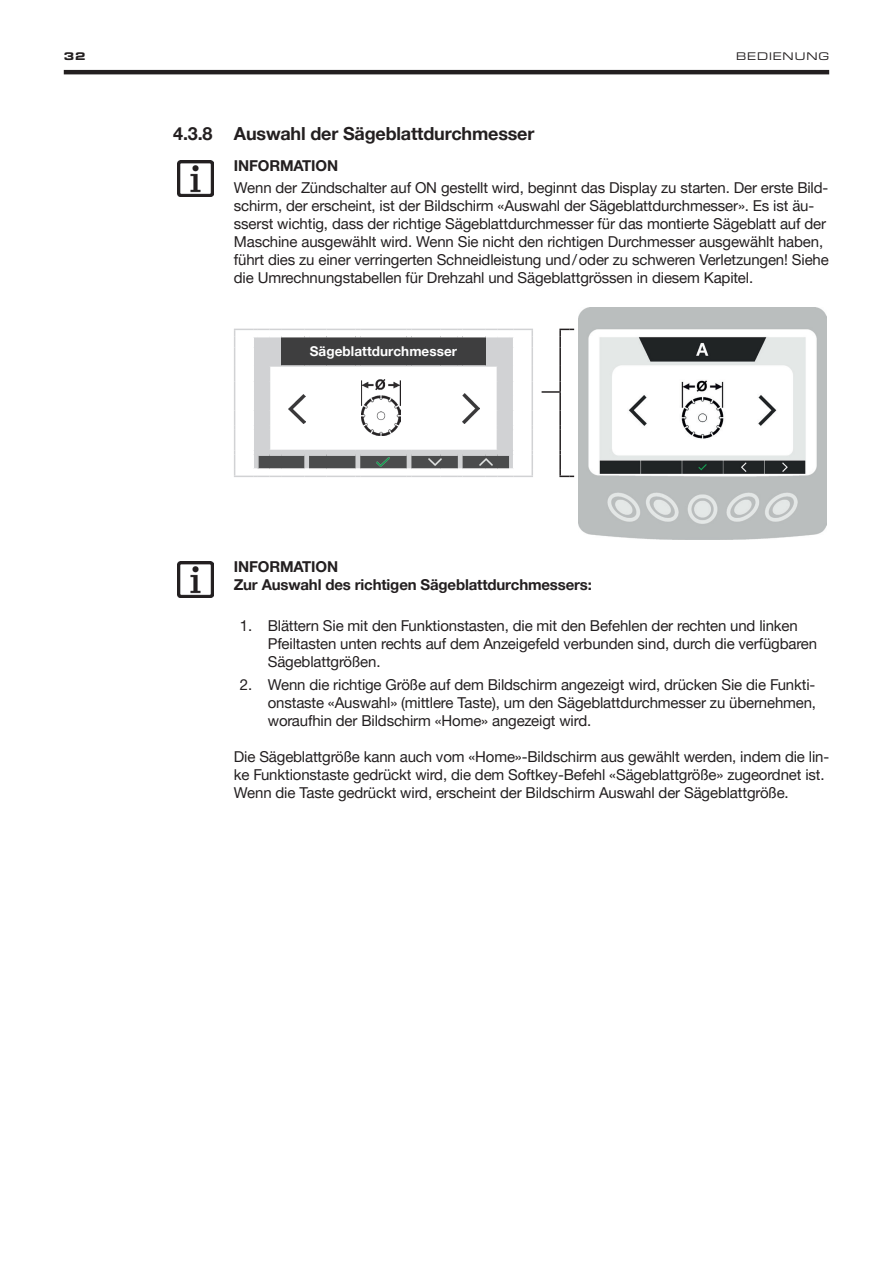
<style>
.page{position:relative;width:893px;height:1263px;background:#fff}
.page>*{position:absolute;margin:0;border:0;box-sizing:border-box;transform-origin:0 0}
.t1{font:700 18px "Helvetica Neue LTW1 G";letter-spacing:-.01em;color:#231f20}
.t2{font:15px/18px "Helvetica Neue LTW1 G";letter-spacing:-.01em;color:#231f20}
.t3{font:700 15px/18px "Helvetica Neue LTW1 G";letter-spacing:-.01em;color:#231f20}
.t4{font:700 13.5px "Helvetica Neue LTW1 G";letter-spacing:.005em;color:#fff}
.t5{font:expanded 11.25px "Eurostile Next W1 G";letter-spacing:.08em;color:#231f20}
.t6{font:700 expanded 11.25px "Eurostile Next W1 G";color:#231f20}
.s1{font-weight:400}
</style>
<div class="page">
<hr style="left:64px;top:70px;width:765px;height:4px;background:#231f20">
<svg style="left:235px;top:328px;width:297px;height:1px"></svg>
<svg style="left:542px;top:329px;width:32px;height:100px"></svg>
<hr style="left:559px;top:429px;width:2px;height:21px;background:#231f20">
<svg style="left:559px;top:450px;width:15px;height:27px"></svg>
<img style="left:579px;top:307px;width:248px;height:233px">
<svg style="left:234px;top:329px;width:299px;height:148px"></svg>
<img style="left:178px;top:160px;width:36px;height:37px">
<img style="left:178px;top:561px;width:36px;height:37px">
<p class="t6" style="left:64px;top:49px;width:354px">32 <span class="s1">B</span></p>
<p class="t5" style="left:747px;top:49px;width:83px">EDIENUNG</p>
<p class="t1" style="left:173px;top:123px;width:41px">4.3.8</p>
<p class="t1" style="left:234px;top:123px;width:302px">Auswahl der Sägeblattdurchmesser</p>
<p class="t3" style="left:234px;top:157px;width:106px">INFORMATION</p>
<p class="t2" style="left:234px;top:179px;width:596px">Wenn der Zündschalter auf ON gestellt wird, beginnt das Display zu starten. Der erste Bild&shy;schirm, der erscheint, ist der Bildschirm «Auswahl der Sägeblattdurchmesser». Es ist äu&shy;sserst wichtig, dass der richtige Sägeblattdurchmesser für das montierte Sägeblatt auf der Maschine ausgewählt wird. Wenn Sie nicht den richtigen Durchmesser ausgewählt haben, führt dies zu einer verringerten Schneidleistung und/oder zu schweren Verletzungen! Siehe die Umrechnungstabellen für Drehzahl und Sägeblattgrössen in diesem Kapitel.</p>
<p class="t4" style="left:310px;top:343px;width:149px">Sägeblattdurchmesser</p>
<p class="t3" style="left:234px;top:558px;width:360px">INFORMATION<br>Zur Auswahl des richtigen Sägeblattdurchmessers:</p>
<p class="t2" style="left:268px;top:616px;width:551px;text-indent:-28px">1. Blättern Sie mit den Funktionstasten, die mit den Befehlen der rechten und linken<br>Pfeiltasten unten rechts auf dem Anzeigefeld verbunden sind, durch die verfügbaren<br>Sägeblattgrößen.</p>
<p class="t2" style="left:268px;top:675px;width:550px;text-align:justify;text-indent:-28px">2. Wenn die richtige Größe auf dem Bildschirm angezeigt wird, drücken Sie die Funkti&shy;onstaste «Auswahl» (mittlere Taste), um den Sägeblattdurchmesser zu übernehmen, woraufhin der Bildschirm «Home» angezeigt wird.</p>
<p class="t2" style="left:234px;top:747px;width:597px">Die Sägeblattgröße kann auch vom «Home»-Bildschirm aus gewählt werden, indem die lin&shy;ke Funktionstaste gedrückt wird, die dem Softkey-Befehl «Sägeblattgröße» zugeordnet ist.<br>Wenn die Taste gedrückt wird, erscheint der Bildschirm Auswahl der Sägeblattgröße.</p>
</div>
